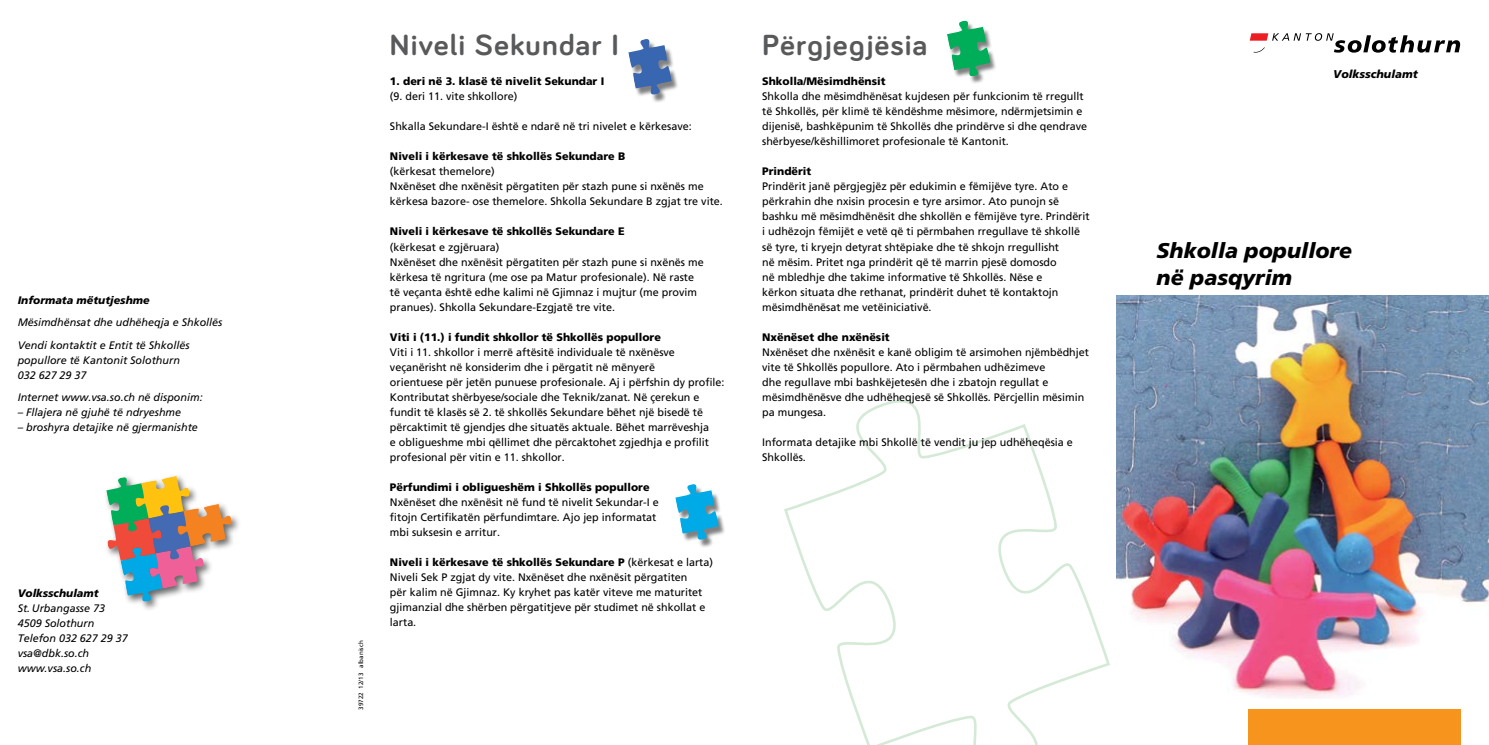
<style>
.page{position:relative;width:1489px;height:745px;background:#fff}
.page>*{position:absolute;margin:0;border:0;box-sizing:border-box;transform-origin:0 0}
.t1{font:700 30px "Bariol";letter-spacing:.035em;color:#58595b;scale:1.05 1}
.t2{font:italic 900 21.25px/26.2px "Frutiger";color:#000}
.t3{font:italic 900 11.25px "Frutiger";color:#000}
.t4{font:10.88px/15px "Frutiger LT Com";color:#000}
.t5{font:italic 10.88px/15px "Frutiger";color:#000}
.t6{font:900 10.88px "Frutiger LT Com";color:#000}
.t7{font:italic 900 10.88px "Frutiger";color:#000}
.t8{font:6.25px "Frutiger";color:#000}
.s1{font-weight:900}
</style>
<div class="page">
<img style="left:1116px;top:295px;width:372px;height:403px">
<svg style="left:1249px;top:33px;width:210px;height:20px"></svg>
<div style="left:1247px;top:709px;width:213px;height:35px;background:#f7941e"></div>
<div style="left:104px;top:473px;width:138px;height:137px;background:#000;opacity:.6"></div>
<svg style="left:106px;top:476px;width:126px;height:125px"></svg>
<svg style="left:784px;top:400px;width:326px;height:344px"></svg>
<div style="left:675px;top:485px;width:50px;height:63px;background:#000;opacity:.5"></div>
<svg style="left:675px;top:484px;width:43px;height:57px"></svg>
<div style="left:628px;top:40px;width:50px;height:63px;background:#000;opacity:.5"></div>
<svg style="left:628px;top:39px;width:43px;height:57px"></svg>
<div style="left:946px;top:22px;width:50px;height:63px;background:#000;opacity:.5"></div>
<svg style="left:947px;top:21px;width:43px;height:57px"></svg>
<p class="t7" style="left:18px;top:293px;width:133px">Informata mëtutjeshme</p>
<p class="t5" style="left:18px;top:311px;width:206px;line-height:22.5px">Mësimdhënsat dhe udhëheqja e Shkollës<br>Vendi kontaktit e Entit të Shkollës</p>
<p class="t5" style="left:18px;top:352px;width:164px">popullore të Kantonit Solothurn<br>032 627 29 37</p>
<p class="t5" style="left:18px;top:390px;width:186px">Internet www.vsa.so.ch në disponim:</p>
<p class="t5" style="left:18px;top:405px;width:165px">– Fllajera në gjuhë të ndryeshme</p>
<p class="t5" style="left:18px;top:420px;width:182px">– broshyra detajike në gjermanishte</p>
<p class="t7" style="left:18px;top:586px;width:82px">Volksschulamt</p>
<p class="t5" style="left:18px;top:600px;width:112px">St. Urbangasse 73<br>4509 Solothurn<br>Telefon 032 627 29 37 vsa@dbk.so.ch www.vsa.so.ch</p>
<p class="t8" style="left:357px;top:709px;width:70px;rotate:-90deg">39722 12/13 albanisch</p>
<h1 class="t1" style="left:390px;top:25px;width:220px">Niveli Sekundar I</h1>
<p class="t6" style="left:390px;top:75px;width:216px">1. deri në 3. klasë të nivelit Sekundar I</p>
<p class="t4" style="left:390px;top:89px;width:129px">(9. deri 11. vite shkollore)</p>
<p class="t4" style="left:390px;top:119px;width:303px">Shkalla Sekundare-I është e ndarë në tri nivelet e kërkesave:</p>
<p class="t6" style="left:390px;top:150px;width:237px">Niveli i kërkesave të shkollës Sekundare B</p>
<p class="t4" style="left:390px;top:164px;width:334px">(kërkesat themelore)<br>Nxënëset dhe nxënësit përgatiten për stazh pune si nxënës me kërkesa bazore- ose themelore. Shkolla Sekundare B zgjat tre vite.</p>
<p class="t6" style="left:390px;top:225px;width:236px">Niveli i kërkesave të shkollës Sekundare E</p>
<p class="t4" style="left:390px;top:239px;width:315px">(kërkesat e zgjëruara)<br>Nxënëset dhe nxënësit përgatiten për stazh pune si nxënës me kërkesa të ngritura (me ose pa Matur profesionale). Në raste të veçanta është edhe kalimi në Gjimnaz i mujtur (me provim pranues). Shkolla Sekundare-Ezgjatë tre vite.</p>
<p class="t6" style="left:390px;top:330px;width:272px">Viti i (11.) i fundit shkollor të Shkollës popullore</p>
<p class="t4" style="left:390px;top:344px;width:336px">Viti i 11. shkollor i merrë aftësitë individuale të nxënësve veçanërisht në konsiderim dhe i përgatit në mënyerë<br>orientuese për jetën punuese profesionale. Aj i përfshin dy profile:<br>Kontributat shërbyese/sociale dhe Teknik/zanat. Në çerekun e fundit të klasës së 2. të shkollës Sekundare bëhet një bisedë të përcaktimit të gjendjes dhe situatës aktuale. Bëhet marrëveshja<br>e obligueshme mbi qëllimet dhe përcaktohet zgjedhja e profilit profesional për vitin e 11. shkollor.</p>
<p class="t6" style="left:390px;top:480px;width:261px">Përfundimi i obligueshëm i Shkollës popullore</p>
<p class="t4" style="left:390px;top:494px;width:270px">Nxënëset dhe nxënësit në fund të nivelit Sekundar-I e fitojn Certifikatën përfundimtare. Ajo jep informatat mbi suksesin e arritur.</p>
<p class="t4" style="left:390px;top:554px;width:324px"><span class="s1">Niveli i kërkesave të shkollës Sekundare P</span> (kërkesat e larta)<br>Niveli Sek P zgjat dy vite. Nxënëset dhe nxënësit përgatiten<br>për kalim në Gjimnaz. Ky kryhet pas katër viteve me maturitet gjimanzial dhe shërben përgatitjeve për studimet në shkollat e larta.</p>
<h1 class="t1" style="left:762px;top:25px;width:159px">Përgjegjësia</h1>
<p class="t6" style="left:762px;top:75px;width:125px">Shkolla/Mësimdhënsit</p>
<p class="t4" style="left:762px;top:89px;width:326px">Shkolla dhe mësimdhënësat kujdesen për funkcionim të rregullt të Shkollës, për klimë të këndëshme mësimore, ndërmjetsimin e dijenisë, bashkëpunim të Shkollës dhe prindërve si dhe qendrave shërbyese/këshillimoret profesionale të Kantonit.</p>
<p class="t6" style="left:762px;top:165px;width:51px">Prindërit</p>
<p class="t4" style="left:762px;top:179px;width:329px">Prindërit janë përgjegjëz për edukimin e fëmijëve tyre. Ato e përkrahin dhe nxisin procesin e tyre arsimor. Ato punojn së bashku më mësimdhënësit dhe shkollën e fëmijëve tyre. Prindërit i udhëzojn fëmijët e vetë që ti përmbahen rregullave të shkollë së tyre, ti kryejn detyrat shtëpiake dhe të shkojn rregullisht<br>në mësim. Pritet nga prindërit që të marrin pjesë domosdo<br>në mbledhje dhe takime informative të Shkollës. Nëse e<br>kërkon situata dhe rethanat, prindërit duhet të kontaktojn mësimdhënësat me vetëiniciativë.</p>
<p class="t6" style="left:762px;top:330px;width:129px">Nxënëset dhe nxënësit</p>
<p class="t4" style="left:762px;top:344px;width:328px">Nxënëset dhe nxënësit e kanë obligim të arsimohen njëmbëdhjet vite të Shkollës popullore. Ato i përmbahen udhëzimeve<br>dhe regullave mbi bashkëjetesën dhe i zbatojn regullat e mësimdhënësve dhe udhëheqjesë së Shkollës. Përcjellin mësimin pa mungesa.</p>
<p class="t4" style="left:762px;top:434px;width:312px">Informata detajike mbi Shkollë të vendit ju jep udhëheqësia e<br>Shkollës.</p>
<p class="t3" style="left:1333px;top:67px;width:86px">Volksschulamt</p>
<h2 class="t2" style="left:1156px;top:237px;width:197px">Shkolla popullore në pasqyrim</h2>
</div>
